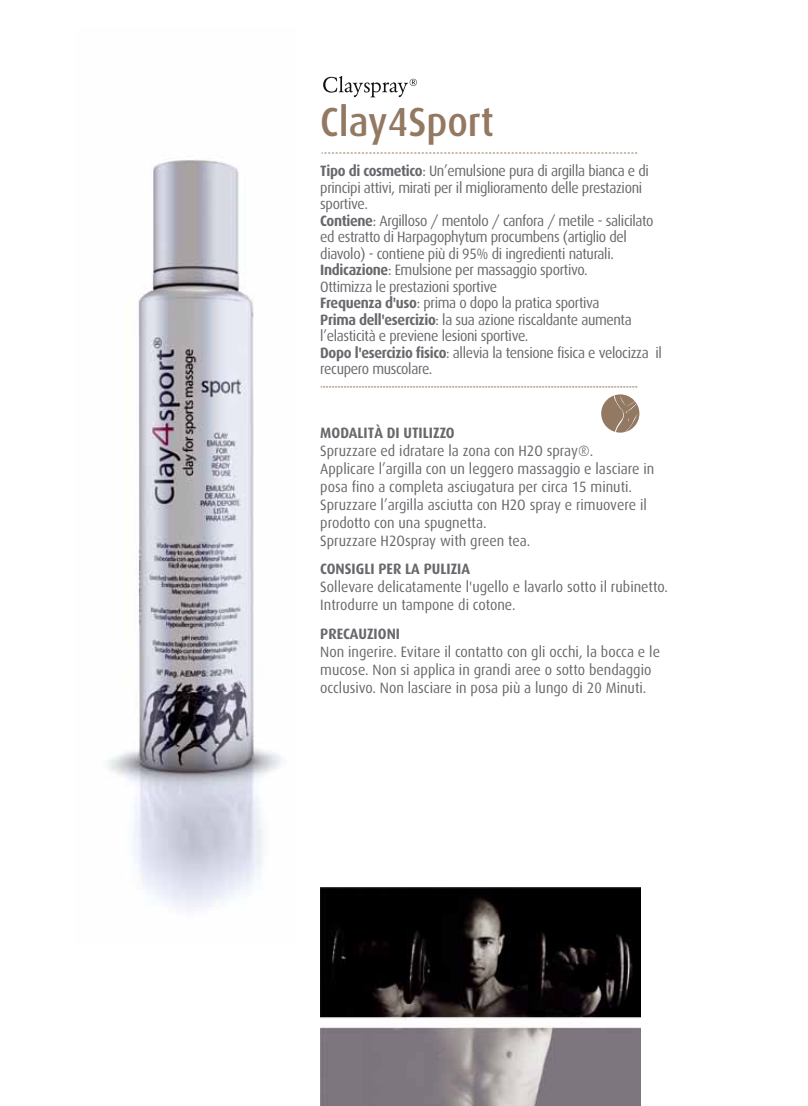
<style>
.page{position:relative;width:808px;height:1106px;background:#fff}
.page>*{position:absolute;margin:0;border:0;box-sizing:border-box;transform-origin:0 0}
.t1{font:500 40.65px "Dax";color:#937862;scale:.94 1}
.t2{font:15px/16.5px "Dax";letter-spacing:-.025em;color:#68676c;scale:.94 1}
.t3{font:15px/18px "Dax";color:#68676c;scale:.94 1}
.t4{font:700 15px "Dax";color:#68676c;scale:.94 1}
.s1{font-weight:700}
</style>
<div class="page">
<img style="left:321px;top:888px;width:319px;height:218px">
<img style="left:108px;top:160px;width:173px;height:750px">
<svg style="left:321px;top:386px;width:316px;height:1px"></svg>
<svg style="left:322px;top:153px;width:315px;height:1px"></svg>
<svg style="left:323px;top:76px;width:94px;height:21px"></svg>
<div style="left:601px;top:394px;width:38px;height:38px;background:#937862;border-radius:50%"></div>
<svg style="left:612px;top:394px;width:27px;height:38px"></svg>
<h1 class="t1" style="left:320px;top:100px;width:186px">Clay4Sport</h1>
<p class="t2" style="left:320px;top:163px;width:365px"><span class="s1">Tipo di cosmetico</span>: Un’emulsione pura di argilla bianca e di principi attivi, mirati per il miglioramento delle prestazioni sportive.<br><span class="s1">Contiene</span>: Argilloso / mentolo / canfora / metile - salicilato ed estratto di Harpagophytum procumbens (artiglio del diavolo) - contiene più di 95% di ingredienti naturali.<br><span class="s1">Indicazione</span>: Emulsione per massaggio sportivo.<br>Ottimizza le prestazioni sportive<br><span class="s1">Frequenza d'uso</span>: prima o dopo la pratica sportiva<br><span class="s1">Prima dell'esercizio</span>: la sua azione riscaldante aumenta l’elasticità e previene lesioni sportive.<br><span class="s1">Dopo l'esercizio fisico</span>: allevia la tensione fisica e velocizza il recupero muscolare.</p>
<p class="t4" style="left:320px;top:424px;width:145px">MODALITÀ DI UTILIZZO</p>
<p class="t3" style="left:320px;top:441px;width:357px">Spruzzare ed idratare la zona con H2O spray®.<br>Applicare l’argilla con un leggero massaggio e lasciare in posa fino a completa asciugatura per circa 15 minuti.<br>Spruzzare l’argilla asciutta con H2O spray e rimuovere il prodotto con una spugnetta.<br>Spruzzare H2Ospray with green tea.</p>
<p class="t4" style="left:320px;top:560px;width:161px">CONSIGLI PER LA PULIZIA</p>
<p class="t3" style="left:320px;top:578px;width:371px">Sollevare delicatamente l'ugello e lavarlo sotto il rubinetto.<br>Introdurre un tampone di cotone.</p>
<p class="t4" style="left:320px;top:625px;width:86px">PRECAUZIONI</p>
<p class="t3" style="left:320px;top:642px;width:363px">Non ingerire. Evitare il contatto con gli occhi, la bocca e le mucose. Non si applica in grandi aree o sotto bendaggio occlusivo. Non lasciare in posa più a lungo di 20 Minuti.</p>
</div>
